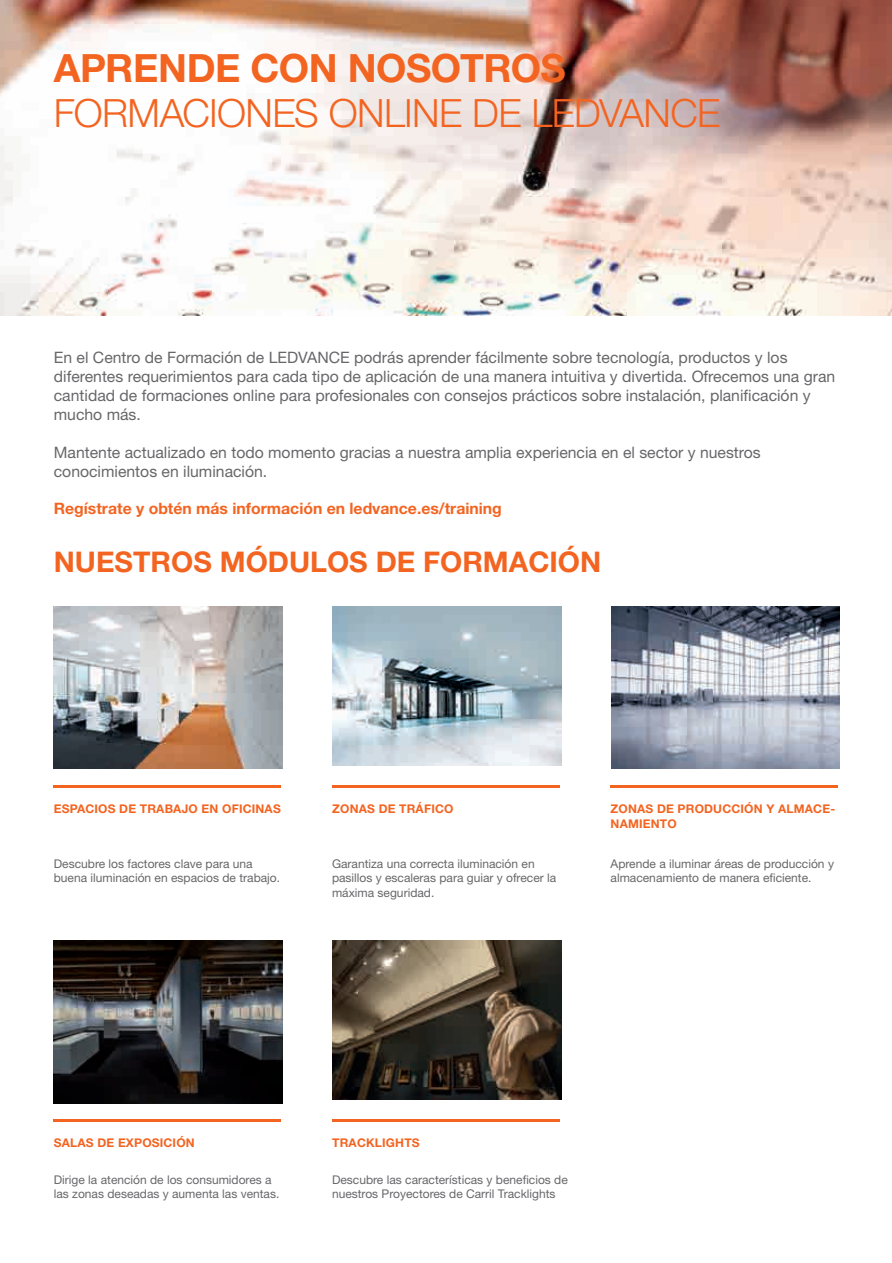
<style>
.page{position:relative;width:892px;height:1263px;background:#fff}
.page>*{position:absolute;margin:0;border:0;box-sizing:border-box;transform-origin:0 0}
.t1{font:300 39px "Helvetica Neue LT Pro";letter-spacing:-.015em;color:#f36421}
.t2{font:700 39px "Helvetica Neue LT Pro";letter-spacing:-.015em;color:#f36421}
.t3{font:700 28.5px "Helvetica Neue LT Pro";color:#f36421}
.t4{font:15.75px/18.9px "Helvetica Neue LT Pro";color:#67676a}
.t5{font:700 15.75px "Helvetica Neue LT Pro";color:#f36421}
.t6{font:12px/14.4px "Helvetica Neue LT Pro";color:#67676a}
.t7{font:700 12px/14.4px "Helvetica Neue LT Pro";letter-spacing:.015em;color:#f36421}
</style>
<div class="page">
<img style="left:0;top:0;width:891px;height:316px">
<img style="left:332px;top:607px;width:229px;height:159px">
<img style="left:332px;top:940px;width:228px;height:160px">
<img style="left:611px;top:607px;width:228px;height:161px">
<img style="left:54px;top:607px;width:228px;height:161px">
<img style="left:54px;top:941px;width:228px;height:162px">
<hr style="left:54px;top:785px;width:227px;height:3px;background:#f36421">
<hr style="left:332px;top:785px;width:227px;height:3px;background:#f36421">
<hr style="left:610px;top:785px;width:227px;height:3px;background:#f36421">
<hr style="left:54px;top:1119px;width:227px;height:3px;background:#f36421">
<hr style="left:332px;top:1119px;width:227px;height:3px;background:#f36421">
<h1 class="t2" style="left:54px;top:43px;width:513px">APRENDE CON NOSOTROS</h1>
<h1 class="t1" style="left:54px;top:89px;width:667px">FORMACIONES ONLINE DE LEDVANCE</h1>
<p class="t4" style="left:54px;top:348px;width:782px">En el Centro de Formación de LEDVANCE podrás aprender fácilmente sobre tecnología, productos y los diferentes requerimientos para cada tipo de aplicación de una manera intuitiva y divertida. Ofrecemos una gran cantidad de formaciones online para profesionales con consejos prácticos sobre instalación, planificación y mucho más.</p>
<p class="t4" style="left:54px;top:442px;width:708px">Mantente actualizado en todo momento gracias a nuestra amplia experiencia en el sector y nuestros conocimientos en iluminación.</p>
<p class="t5" style="left:54px;top:499px;width:449px">Regístrate y obtén más información en ledvance.es/training</p>
<h2 class="t3" style="left:54px;top:544px;width:548px">NUESTROS MÓDULOS DE FORMACIÓN</h2>
<p class="t7" style="left:54px;top:801px;width:228px">ESPACIOS DE TRABAJO EN OFICINAS</p>
<p class="t7" style="left:332px;top:801px;width:123px">ZONAS DE TRÁFICO</p>
<p class="t7" style="left:610px;top:801px;width:226px">ZONAS DE PRODUCCIÓN Y ALMACE-<br>NAMIENTO</p>
<p class="t6" style="left:54px;top:856px;width:228px">Descubre los factores clave para una buena iluminación en espacios de trabajo.</p>
<p class="t6" style="left:332px;top:856px;width:225px">Garantiza una correcta iluminación en pasillos y escaleras para guiar y ofrecer la máxima seguridad.</p>
<p class="t6" style="left:610px;top:856px;width:225px">Aprende a iluminar áreas de producción y almacenamiento de manera eficiente.</p>
<p class="t7" style="left:54px;top:1135px;width:142px">SALAS DE EXPOSICIÓN</p>
<p class="t7" style="left:332px;top:1135px;width:89px">TRACKLIGHTS</p>
<p class="t6" style="left:54px;top:1172px;width:227px">Dirige la atención de los consumidores a las zonas deseadas y aumenta las ventas.</p>
<p class="t6" style="left:332px;top:1172px;width:237px">Descubre las características y beneficios de nuestros Proyectores de Carril Tracklights</p>
</div>
